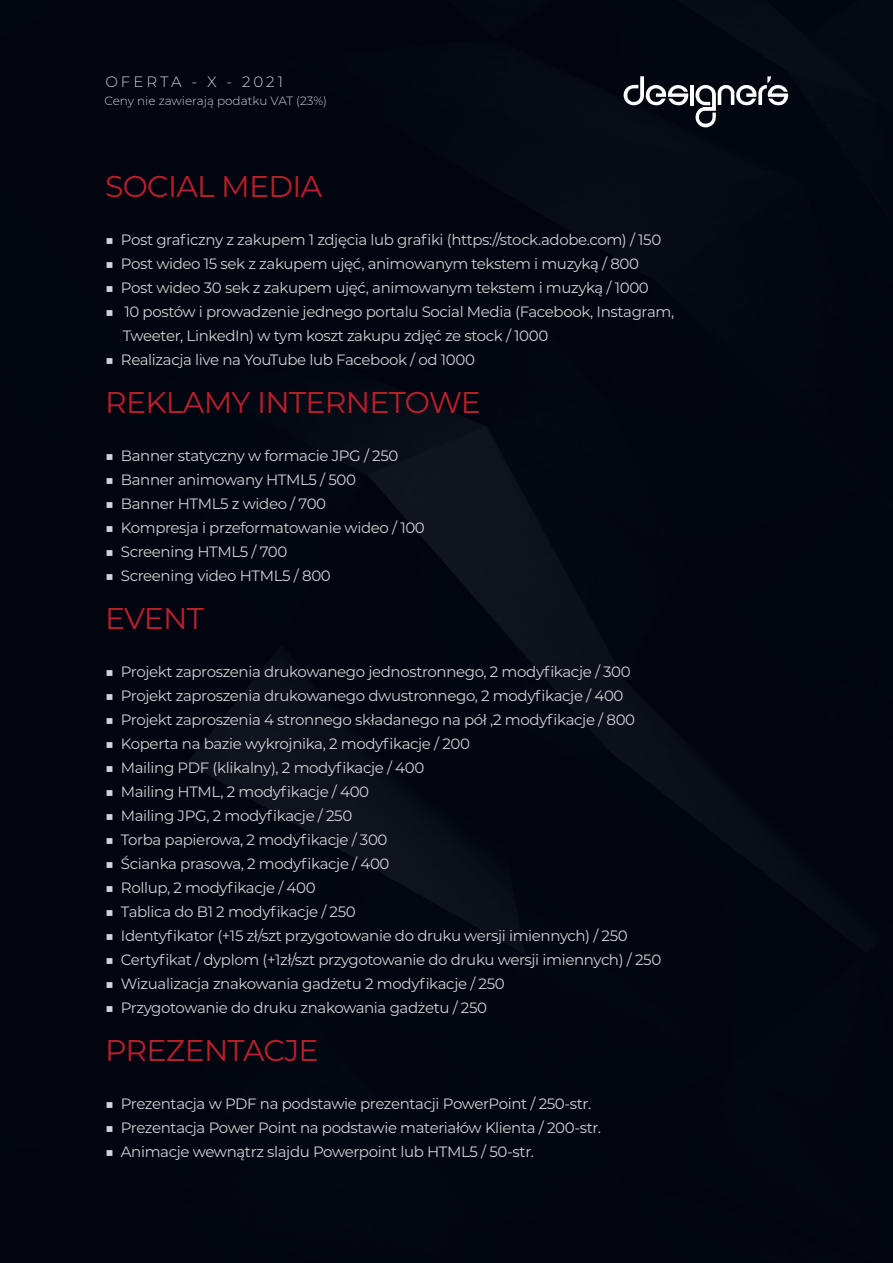
<style>
.page{position:relative;width:893px;height:1263px;background:#030816}
.page>*{position:absolute;margin:0;border:0;box-sizing:border-box;transform-origin:0 0}
.t1{font:30px "Montserrat";letter-spacing:-.025em;color:#bb1f2d}
.t2{font:15px/24px "Montserrat";letter-spacing:-.025em;color:#d1d2d4}
.t3{font:300 15px "Montserrat";letter-spacing:.2em;color:#d1d2d4}
.t4{font:300 12px "Montserrat";color:#d1d2d4}
</style>
<div class="page">
<svg style="left:623px;top:76px;width:65px;height:30px"></svg>
<hr style="left:690px;top:85px;width:4px;height:20px;background:#fff">
<svg style="left:695px;top:76px;width:93px;height:51px"></svg>
<p class="t3" style="left:105px;top:72px;width:179px">OFERTA - X - 2021</p>
<p class="t4" style="left:104px;top:93px;width:224px">Ceny nie zawierają podatku VAT (23%)</p>
<h1 class="t1" style="left:105px;top:166px;width:219px">SOCIAL MEDIA</h1>
<p class="t2" style="left:105px;top:227px;width:558px">■ Post graficzny z zakupem 1 zdjęcia lub grafiki (https://stock.adobe.com) / 150</p>
<p class="t2" style="left:105px;top:251px;width:535px">■ Post wideo 15 sek z zakupem ujęć, animowanym tekstem i muzyką / 800</p>
<p class="t2" style="left:105px;top:275px;width:545px">■ Post wideo 30 sek z zakupem ujęć, animowanym tekstem i muzyką / 1000</p>
<p class="t2" style="left:123px;top:299px;width:553px;text-indent:-18px">■ 10 postów i prowadzenie jednego portalu Social Media (Facebook, Instagram,<br>Tweeter, LinkedIn) w tym koszt zakupu zdjęć ze stock / 1000</p>
<p class="t2" style="left:105px;top:347px;width:371px">■ Realizacja live na YouTube lub Facebook / od 1000</p>
<h1 class="t1" style="left:105px;top:382px;width:377px">REKLAMY INTERNETOWE</h1>
<p class="t2" style="left:105px;top:443px;width:295px">■ Banner statyczny w formacie JPG / 250</p>
<p class="t2" style="left:105px;top:467px;width:252px">■ Banner animowany HTML5 / 500</p>
<p class="t2" style="left:105px;top:491px;width:222px">■ Banner HTML5 z wideo / 700</p>
<p class="t2" style="left:105px;top:515px;width:321px">■ Kompresja i przeformatowanie wideo / 100</p>
<p class="t2" style="left:105px;top:539px;width:184px">■ Screening HTML5 / 700</p>
<p class="t2" style="left:105px;top:563px;width:227px">■ Screening video HTML5 / 800</p>
<h1 class="t1" style="left:105px;top:598px;width:100px">EVENT</h1>
<p class="t2" style="left:105px;top:659px;width:527px">■ Projekt zaproszenia drukowanego jednostronnego, 2 modyfikacje / 300</p>
<p class="t2" style="left:105px;top:683px;width:520px">■ Projekt zaproszenia drukowanego dwustronnego, 2 modyfikacje / 400</p>
<p class="t2" style="left:105px;top:707px;width:531px">■ Projekt zaproszenia 4 stronnego składanego na pół ,2 modyfikacje / 800</p>
<p class="t2" style="left:105px;top:731px;width:366px">■ Koperta na bazie wykrojnika, 2 modyfikacje / 200</p>
<p class="t2" style="left:105px;top:755px;width:321px">■ Mailing PDF (klikalny), 2 modyfikacje / 400</p>
<p class="t2" style="left:105px;top:779px;width:265px">■ Mailing HTML, 2 modyfikacje / 400</p>
<p class="t2" style="left:105px;top:803px;width:249px">■ Mailing JPG, 2 modyfikacje / 250</p>
<p class="t2" style="left:105px;top:827px;width:284px">■ Torba papierowa, 2 modyfikacje / 300</p>
<p class="t2" style="left:105px;top:851px;width:286px">■ Ścianka prasowa, 2 modyfikacje / 400</p>
<p class="t2" style="left:105px;top:875px;width:212px">■ Rollup, 2 modyfikacje / 400</p>
<p class="t2" style="left:105px;top:899px;width:252px">■ Tablica do B1 2 modyfikacje / 250</p>
<p class="t2" style="left:105px;top:923px;width:524px">■ Identyfikator (+15 zł/szt przygotowanie do druku wersji imiennych) / 250</p>
<p class="t2" style="left:105px;top:947px;width:558px">■ Certyfikat / dyplom (+1zł/szt przygotowanie do druku wersji imiennych) / 250</p>
<p class="t2" style="left:105px;top:971px;width:401px">■ Wizualizacja znakowania gadżetu 2 modyfikacje / 250</p>
<p class="t2" style="left:105px;top:995px;width:383px">■ Przygotowanie do druku znakowania gadżetu / 250</p>
<h1 class="t1" style="left:105px;top:1030px;width:215px">PREZENTACJE</h1>
<p class="t2" style="left:105px;top:1091px;width:488px">■ Prezentacja w PDF na podstawie prezentacji PowerPoint / 250-str.</p>
<p class="t2" style="left:105px;top:1115px;width:497px">■ Prezentacja Power Point na podstawie materiałów Klienta / 200-str.</p>
<p class="t2" style="left:105px;top:1139px;width:430px">■ Animacje wewnątrz slajdu Powerpoint lub HTML5 / 50-str.</p>
</div>
